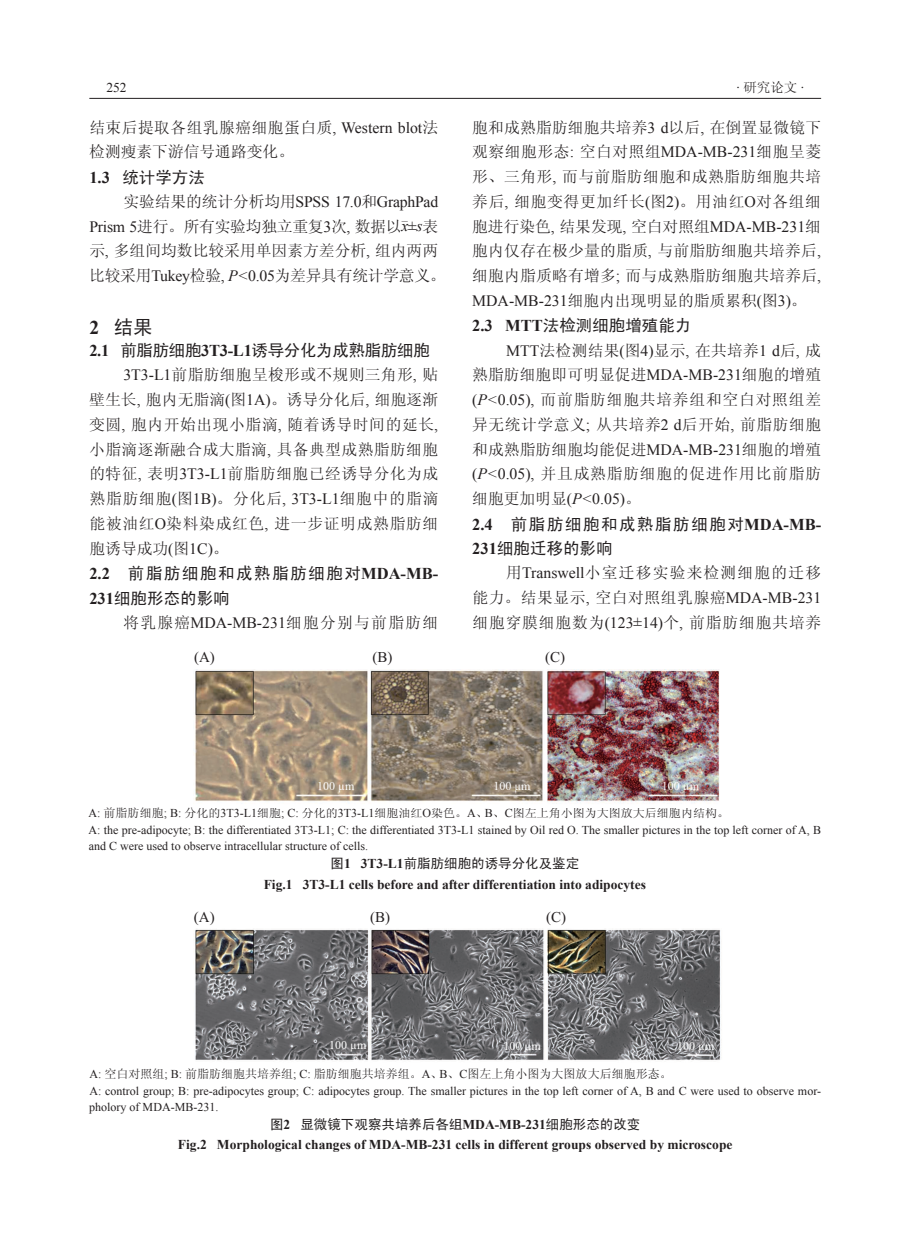
<style>
.page{position:relative;width:919px;height:1238px;background:#fff}
.page>*{position:absolute;margin:0;border:0;box-sizing:border-box;transform-origin:0 0}
.t1{font:19.5px "Sim Hei";color:#231f20}
.t2{font:16.5px/24.8px "Sim Hei";letter-spacing:.095em;color:#231f20}
.t3{font:16.5px "Sim Hei";letter-spacing:-.02em;color:#231f20}
.t4{font:16.5px "Sim Hei";color:#231f20}
.t5{font:15.75px/24.8px "Sim Sun";letter-spacing:.03em;color:#231f20;text-align:justify}
.t6{font:15.75px/24.8px "Sim Sun";color:#231f20}
.t7{font:15.75px "Times New Roman";letter-spacing:-.015em;color:#231f20}
.t8{font:15.75px "Sim Sun";letter-spacing:-.015em;color:#231f20}
.t9{font:15.75px "Sim Sun";letter-spacing:.08em;color:#231f20}
.t10{font:15px "Times New Roman";color:#231f20}
.t11{font:700 13.5px "Times New Roman";color:#231f20}
.t12{font:13.5px "Sim Hei";color:#231f20}
.t13{font:13.5px "Sim Sun";color:#231f20}
.t14{font:13.5px "Times New Roman";color:#231f20}
.t15{font:12px/16.5px "Times New Roman";color:#231f20}
.t16{font:12px "Sim Sun";color:#231f20}
.t17{font:12px "Times New Roman";color:#fff}
.t18{font:italic 12px "Times New Roman";color:#231f20}
.s1{font-family:"Times New Roman"}
.s2{font-family:"Times New Roman";font-weight:700}
.s3{font-family:"Sim Sun"}
.s4{font-family:"Times New Roman";font-style:italic}
</style>
<div class="page">
<hr style="left:89px;top:98px;width:732px;height:1px;background:#231f20">
<img style="left:194px;top:670px;width:526px;height:134px">
<img style="left:194px;top:929px;width:527px;height:132px">
<p class="t14" style="left:106px;top:79px;width:22px">252</p>
<p class="t13" style="left:736px;top:81px;width:69px"><span class="s1">·</span> 研究论文 <span class="s1">·</span></p>
<p class="t5" style="left:89px;top:115px;width:350px">结束后提取各组乳腺癌细胞蛋白质<span class="s1">, Western blot</span>法检测瘦素下游信号通路变化。</p>
<p class="t4" style="left:89px;top:169px;width:117px"><span class="s2">1.3</span> 统计学方法</p>
<p class="t7" style="left:123px;top:191px;width:316px"><span class="s3">实验结果的统计分析均用</span>SPSS 17.0<span class="s3">和</span>GraphPad</p>
<p class="t8" style="left:89px;top:218px;width:350px"><span class="s1">Prism 5</span>进行。所有实验均独立重复<span class="s1">3</span>次<span class="s1">,</span> 数据以<span class="s4">x</span><span class="s1">±</span><span class="s4">s</span>表</p>
<p class="t5" style="left:472px;top:115px;width:350px">胞和成熟脂肪细胞共培养<span class="s1">3 d</span>以后<span class="s1">,</span> 在倒置显微镜下观察细胞形态<span class="s1">:</span> 空白对照组<span class="s1">MDA-MB-231</span>细胞呈菱形、三角形<span class="s1">,</span> 而与前脂肪细胞和成熟脂肪细胞共培养后<span class="s1">,</span> 细胞变得更加纤长<span class="s1">(</span>图<span class="s1">2)</span>。用油红<span class="s1">O</span>对各组细胞进行染色<span class="s1">,</span> 结果发现<span class="s1">,</span> 空白对照组<span class="s1">MDA-MB-231</span>细胞内仅存在极少量的脂质<span class="s1">,</span> 与前脂肪细胞共培养后<span class="s1">,</span>细胞内脂质略有增多<span class="s1">;</span> 而与成熟脂肪细胞共培养后<span class="s1">, MDA-MB-231</span>细胞内出现明显的脂质累积<span class="s1">(</span>图<span class="s1">3)</span>。</p>
<p class="t4" style="left:472px;top:317px;width:221px"><span class="s2">2.3 MTT</span>法检测细胞增殖能力</p>
<p class="t5" style="left:472px;top:337px;width:350px;text-indent:34px"><span class="s1">MTT</span>法检测结果<span class="s1">(</span>图<span class="s1">4)</span>显示<span class="s1">,</span> 在共培养<span class="s1">1 d</span>后<span class="s1">,</span> 成熟脂肪细胞即可明显促进<span class="s1">MDA-MB-231</span>细胞的增殖<span class="s1">(</span><span class="s4">P&lt;</span><span class="s1">0.05),</span> 而前脂肪细胞共培养组和空白对照组差异无统计学意义<span class="s1">;</span> 从共培养<span class="s1">2 d</span>后开始<span class="s1">,</span> 前脂肪细胞和成熟脂肪细胞均能促进<span class="s1">MDA-MB-231</span>细胞的增殖<span class="s1">(</span><span class="s4">P&lt;</span><span class="s1">0.05),</span> 并且成熟脂肪细胞的促进作用比前脂肪细胞更加明显<span class="s1">(</span><span class="s4">P&lt;</span><span class="s1">0.05)</span>。</p>
<p class="t2" style="left:472px;top:511px;width:350px"><span class="s2">2.4</span> 前脂肪细胞和成熟脂肪细胞对<span class="s2">MDA-MB-<br>231</span>细胞迁移的影响</p>
<p class="t5" style="left:472px;top:560px;width:350px;text-indent:34px">用<span class="s1">Transwell</span>小室迁移实验来检测细胞的迁移能力。结果显示<span class="s1">,</span> 空白对照组乳腺癌<span class="s1">MDA-MB-231</span>细胞穿膜细胞数为<span class="s1">(123±14)</span>个<span class="s1">,</span> 前脂肪细胞共培养</p>
<p class="t18" style="left:402px;top:207px;width:7px">_</p>
<p class="t6" style="left:89px;top:238px;width:358px">示<span class="s1">,</span> 多组间均数比较采用单因素方差分析<span class="s1">,</span> 组内两两比较采用<span class="s1">Tukey</span>检验<span class="s1">,</span> <span class="s4">P&lt;</span><span class="s1">0.05</span>为差异具有统计学意义。</p>
<p class="t1" style="left:89px;top:317px;width:65px"><span class="s2">2</span> 结果</p>
<p class="t3" style="left:89px;top:342px;width:342px"><span class="s2">2.1</span> 前脂肪细胞<span class="s2">3T3-L1</span>诱导分化为成熟脂肪细胞</p>
<p class="t5" style="left:89px;top:362px;width:350px;text-indent:34px"><span class="s1">3T3-L1</span>前脂肪细胞呈梭形或不规则三角形<span class="s1">,</span> 贴壁生长<span class="s1">,</span> 胞内无脂滴<span class="s1">(</span>图<span class="s1">1A)</span>。诱导分化后<span class="s1">,</span> 细胞逐渐变圆<span class="s1">,</span> 胞内开始出现小脂滴<span class="s1">,</span> 随着诱导时间的延长<span class="s1">,</span>小脂滴逐渐融合成大脂滴<span class="s1">,</span> 具备典型成熟脂肪细胞的特征<span class="s1">,</span> 表明<span class="s1">3T3-L1</span>前脂肪细胞已经诱导分化为成熟脂肪细胞<span class="s1">(</span>图<span class="s1">1B)</span>。分化后<span class="s1">, 3T3-L1</span>细胞中的脂滴能被油红<span class="s1">O</span>染料染成红色<span class="s1">,</span> 进一步证明成熟脂肪细胞诱导成功<span class="s1">(</span>图<span class="s1">1C)</span>。</p>
<p class="t2" style="left:89px;top:560px;width:350px"><span class="s2">2.2</span> 前脂肪细胞和成熟脂肪细胞对<span class="s2">MDA-MB-<br>231</span>细胞形态的影响</p>
<p class="t9" style="left:123px;top:614px;width:316px">将乳腺癌<span class="s1">MDA-MB-231</span>细胞分别与前脂肪细</p>
<p class="t10" style="left:194px;top:647px;width:22px">(A)</p>
<p class="t10" style="left:372px;top:647px;width:21px">(B)</p>
<p class="t10" style="left:545px;top:647px;width:21px">(C)</p>
<p class="t17" style="left:317px;top:777px;width:39px">100 µm</p>
<p class="t17" style="left:493px;top:777px;width:39px">100 µm</p>
<p class="t17" style="left:661px;top:777px;width:39px">100 µm</p>
<p class="t16" style="left:89px;top:807px;width:641px"><span class="s1">A:</span> 前脂肪细胞<span class="s1">; B:</span> 分化的<span class="s1">3T3-L1</span>细胞<span class="s1">; C:</span> 分化的<span class="s1">3T3-L1</span>细胞油红<span class="s1">O</span>染色。<span class="s1">A</span>、<span class="s1">B</span>、<span class="s1">C</span>图左上角小图为大图放大后细胞内结构。</p>
<p class="t15" style="left:89px;top:821px;width:734px">A: the pre-adipocyte; B: the differentiated 3T3-L1; C: the differentiated 3T3-L1 stained by Oil red O. The smaller pictures in the top left corner of A, B and C were used to observe intracellular structure of cells.</p>
<p class="t12" style="left:330px;top:856px;width:250px">图<span class="s2">1 3T3-L1</span>前脂肪细胞的诱导分化及鉴定</p>
<p class="t11" style="left:264px;top:874px;width:384px">Fig.1 3T3-L1 cells before and after differentiation into adipocytes</p>
<p class="t10" style="left:194px;top:907px;width:22px">(A)</p>
<p class="t10" style="left:370px;top:907px;width:21px">(B)</p>
<p class="t10" style="left:546px;top:907px;width:21px">(C)</p>
<p class="t17" style="left:329px;top:1036px;width:39px">100 µm</p>
<p class="t17" style="left:503px;top:1037px;width:39px">100 µm</p>
<p class="t17" style="left:677px;top:1037px;width:39px">100 µm</p>
<p class="t16" style="left:89px;top:1067px;width:584px"><span class="s1">A:</span> 空白对照组<span class="s1">; B:</span> 前脂肪细胞共培养组<span class="s1">; C:</span> 脂肪细胞共培养组。<span class="s1">A</span>、<span class="s1">B</span>、<span class="s1">C</span>图左上角小图为大图放大后细胞形态。</p>
<p class="t15" style="left:89px;top:1082px;width:733px">A: control group; B: pre-adipocytes group; C: adipocytes group. The smaller pictures in the top left corner of A, B and C were used to observe mor&shy;pholory of MDA-MB-231.</p>
<p class="t12" style="left:270px;top:1117px;width:372px">图<span class="s2">2</span> 显微镜下观察共培养后各组<span class="s2">MDA-MB-231</span>细胞形态的改变</p>
<p class="t11" style="left:178px;top:1135px;width:556px">Fig.2 Morphological changes of MDA-MB-231 cells in different groups observed by microscope</p>
</div>
